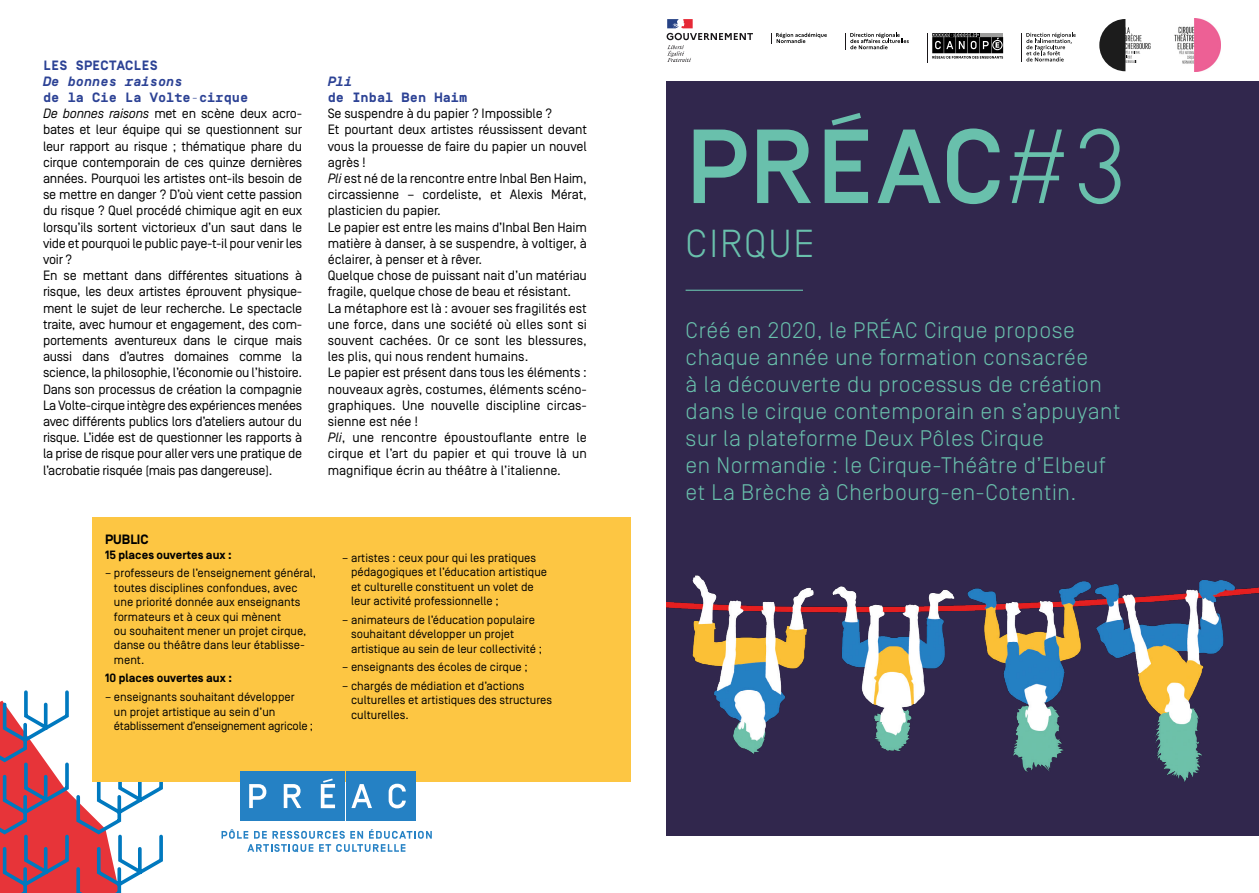
<style>
.page{position:relative;width:1259px;height:893px;background:#fff}
.page>*{position:absolute;margin:0;border:0;box-sizing:border-box;transform-origin:0 0}
.t1{font:500 105px "Simplon BP Mono";color:#69c0ac}
.t2{font:300 39px "Simplon BP";letter-spacing:.05em;color:#69c0ac}
.t3{font:300 22.5px/27px "Simplon BP";letter-spacing:.025em;color:#69c0ac}
.t4{font:13.5px/16.2px "Simplon BP Regular";letter-spacing:-.02em;color:#000}
.t5{font:700 13.5px "Simplon BP Mono";color:#2c4295}
.t6{font:italic 700 13.5px "Simplon BP Mono";color:#2c4295}
.t7{font:700 13.5px "Simplon BP";color:#000}
.t8{font:12px/14.4px "Simplon BP Regular";color:#000}
.t9{font:700 12px "Simplon BP";color:#000}
.s1{font-style:italic}
.s2{font-weight:300}
</style>
<div class="page">
<div style="left:666px;top:82px;width:593px;height:754px;background:#31274d"></div>
<svg style="left:0;top:690px;width:165px;height:203px"></svg>
<img style="left:666px;top:575px;width:593px;height:207px">
<div style="left:92px;top:517px;width:538px;height:264px;background:#fdc643"></div>
<hr style="left:685px;top:290px;width:118px;height:1px;background:#69c0ac">
<svg style="left:666px;top:19px;width:87px;height:43px"></svg>
<svg style="left:845px;top:33px;width:63px;height:16px"></svg>
<svg style="left:771px;top:33px;width:56px;height:10px"></svg>
<hr style="left:927px;top:33px;width:1px;height:30px;background:#1a171a">
<svg style="left:1021px;top:33px;width:54px;height:29px"></svg>
<svg style="left:1099px;top:19px;width:51px;height:52px"></svg>
<img style="left:1174px;top:19px;width:46px;height:52px">
<div style="left:240px;top:771px;width:34px;height:50px;background:#2581c4"></div>
<div style="left:275px;top:771px;width:35px;height:50px;background:#2581c4"></div>
<div style="left:310px;top:771px;width:35px;height:50px;background:#2581c4"></div>
<div style="left:346px;top:771px;width:35px;height:50px;background:#2581c4"></div>
<div style="left:381px;top:771px;width:35px;height:50px;background:#2581c4"></div>
<svg style="left:249px;top:784px;width:17px;height:24px"></svg>
<svg style="left:284px;top:784px;width:17px;height:24px"></svg>
<svg style="left:351px;top:784px;width:21px;height:24px"></svg>
<svg style="left:389px;top:784px;width:17px;height:24px"></svg>
<svg style="left:221px;top:829px;width:211px;height:23px"></svg>
<svg style="left:321px;top:779px;width:14px;height:29px"></svg>
<svg style="left:932px;top:33px;width:71px;height:26px"></svg>
<p class="t5" style="left:43px;top:56px;width:116px">LES SPECTACLES</p>
<p class="t6" style="left:43px;top:72px;width:141px">De bonnes raisons</p>
<p class="t5" style="left:43px;top:89px;width:207px">de la Cie La Volte-cirque</p>
<p class="t4" style="left:43px;top:105px;width:261px"><span class="s1">De bonnes raisons</span> met en scène deux acro&shy;bates et leur équipe qui se questionnent sur leur rapport au risque ; thématique phare du cirque contemporain de ces quinze dernières années. Pourquoi les artistes ont-ils besoin de se mettre en danger ? D’où vient cette passion du risque ? Quel procédé chimique agit en eux lorsqu’ils sortent victorieux d’un saut dans le vide et pourquoi le public paye-t-il pour venir les voir ?<br>En se mettant dans différentes situations à risque, les deux artistes éprouvent physique&shy;ment le sujet de leur recherche. Le spectacle traite, avec humour et engagement, des com&shy;portements aventureux dans le cirque mais aussi dans d’autres domaines comme la science, la philosophie, l’économie ou l’histoire.<br>Dans son processus de création la compagnie La Volte-cirque intègre des expériences menées avec différents publics lors d’ateliers autour du risque. L’idée est de questionner les rapports à la prise de risque pour aller vers une pratique de l’acrobatie risquée (mais pas dangereuse).</p>
<p class="t6" style="left:328px;top:72px;width:26px">Pli</p>
<p class="t5" style="left:328px;top:89px;width:141px">de Inbal Ben Haim</p>
<p class="t4" style="left:328px;top:105px;width:261px">Se suspendre à du papier ? Impossible ?<br>Et pourtant deux artistes réussissent devant vous la prouesse de faire du papier un nouvel agrès !<br><span class="s1">Pli</span> est né de la rencontre entre Inbal Ben Haim, circassienne – cordeliste, et Alexis Mérat, plasticien du papier.<br>Le papier est entre les mains d’Inbal Ben Haim matière à danser, à se suspendre, à voltiger, à éclairer, à penser et à rêver.<br>Quelque chose de puissant nait d’un matériau fragile, quelque chose de beau et résistant.<br>La métaphore est là : avouer ses fragilités est une force, dans une société où elles sont si souvent cachées. Or ce sont les blessures, les plis, qui nous rendent humains.<br>Le papier est présent dans tous les éléments : nouveaux agrès, costumes, éléments scéno&shy;graphiques. Une nouvelle discipline circas&shy;sienne est née !<br><span class="s1">Pli</span>, une rencontre époustouflante entre le cirque et l’art du papier et qui trouve là un magnifique écrin au théâtre à l’italienne.</p>
<p class="t7" style="left:105px;top:532px;width:45px">PUBLIC</p>
<p class="t9" style="left:105px;top:548px;width:128px">15 places ouvertes aux :</p>
<p class="t8" style="left:114px;top:566px;width:204px;text-indent:-9px">– professeurs de l’enseignement général, toutes disciplines confondues, avec une priorité donnée aux enseignants formateurs et à ceux qui mènent<br>ou souhaitent mener un projet cirque, danse ou théâtre dans leur établisse&shy;ment.</p>
<p class="t9" style="left:105px;top:671px;width:128px">10 places ouvertes aux :</p>
<p class="t8" style="left:114px;top:690px;width:201px;text-indent:-9px">– enseignants souhaitant développer<br>un projet artistique au sein d’un établissement d’enseignement agricole ;</p>
<p class="t8" style="left:351px;top:550px;width:197px;text-indent:-9px">– artistes : ceux pour qui les pratiques pédagogiques et l’éducation artistique et culturelle constituent un volet de leur activité professionnelle ;</p>
<p class="t8" style="left:351px;top:612px;width:193px;text-indent:-9px">– animateurs de l’éducation populaire souhaitant développer un projet artistique au sein de leur collectivité ;</p>
<p class="t8" style="left:342px;top:660px;width:187px">– enseignants des écoles de cirque ;</p>
<p class="t8" style="left:351px;top:678px;width:203px;text-indent:-9px">– chargés de médiation et d’actions culturelles et artistiques des structures culturelles.</p>
<h1 class="t1" style="left:685px;top:98px;width:448px">PRÉAC<span class="s2">#3</span></h1>
<h2 class="t2" style="left:685px;top:221px;width:130px">CIRQUE</h2>
<p class="t3" style="left:685px;top:316px;width:436px">Créé en 2020, le PRÉAC Cirque propose chaque année une formation consacrée<br>à la découverte du processus de création dans le cirque contemporain en s’appuyant sur la plateforme Deux Pôles Cirque<br>en Normandie : le Cirque-Théâtre d’Elbeuf et La Brèche à Cherbourg-en-Cotentin.</p>
</div>
